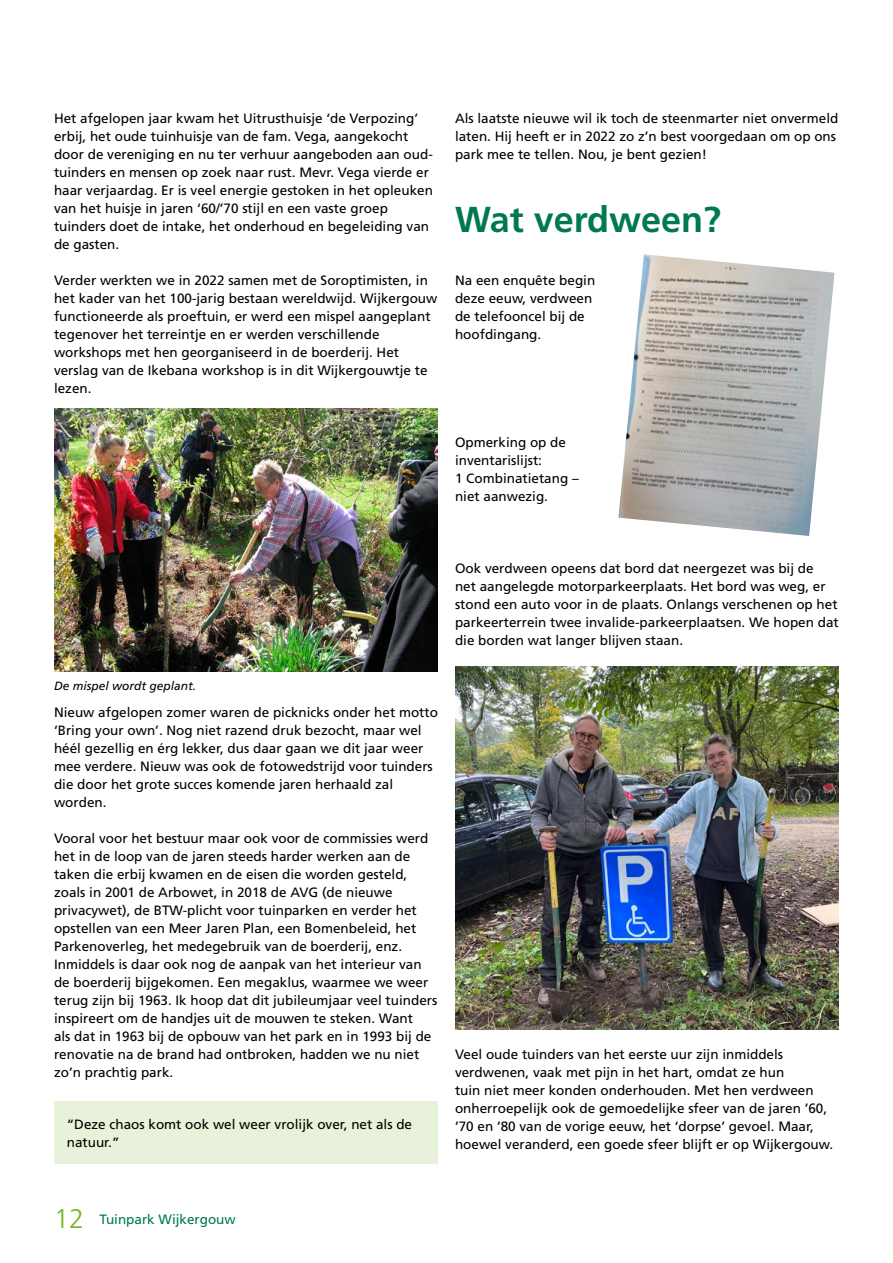
<style>
.page{position:relative;width:893px;height:1263px;background:#fff}
.page>*{position:absolute;margin:0;border:0;box-sizing:border-box;transform-origin:0 0}
.t1{font:700 36px "Frutiger";color:#007a4d}
.t2{font:13.5px/18px "Frutiger";color:#000}
.t3{font:13.5px "Frutiger";color:#007a4d}
.t4{font:italic 12px "Frutiger";color:#000}
.s1{font-weight:300;font-size:27px;color:#75b726}
</style>
<div class="page">
<img style="left:618px;top:254px;width:216px;height:282px">
<img style="left:455px;top:667px;width:384px;height:363px">
<img style="left:54px;top:408px;width:384px;height:264px">
<div style="left:54px;top:1101px;width:384px;height:63px;background:#e8f1d9"></div>
<p class="t2" style="left:54px;top:109px;width:380px">Het afgelopen jaar kwam het Uitrusthuisje ‘de Verpozing’ erbij, het oude tuinhuisje van de fam. Vega, aangekocht door de vereniging en nu ter verhuur aangeboden aan oud&shy;tuinders en mensen op zoek naar rust. Mevr. Vega vierde er haar verjaardag. Er is veel energie gestoken in het opleuken van het huisje in jaren ‘60/’70 stijl en een vaste groep tuinders doet de intake, het onderhoud en begeleiding van de gasten.</p>
<p class="t2" style="left:54px;top:271px;width:385px">Verder werkten we in 2022 samen met de Soroptimisten, in het kader van het 100-jarig bestaan wereldwijd. Wijkergouw functioneerde als proeftuin, er werd een mispel aangeplant tegenover het terreintje en er werden verschillende workshops met hen georganiseerd in de boerderij. Het verslag van de Ikebana workshop is in dit Wijkergouwtje te lezen.</p>
<p class="t2" style="left:455px;top:109px;width:385px">Als laatste nieuwe wil ik toch de steenmarter niet onvermeld laten. Hij heeft er in 2022 zo z’n best voorgedaan om op ons park mee te tellen. Nou, je bent gezien!</p>
<h1 class="t1" style="left:455px;top:198px;width:268px">Wat verdween?</h1>
<p class="t2" style="left:455px;top:271px;width:142px">Na een enquête begin deze eeuw, verdween de telefooncel bij de hoofdingang.</p>
<p class="t2" style="left:455px;top:433px;width:125px">Opmerking op de inventarislijst:<br>1 Combinatietang – niet aanwezig.</p>
<p class="t4" style="left:54px;top:678px;width:144px">De mispel wordt geplant.</p>
<p class="t2" style="left:54px;top:703px;width:385px">Nieuw afgelopen zomer waren de picknicks onder het motto ‘Bring your own’. Nog niet razend druk bezocht, maar wel héél gezellig en érg lekker, dus daar gaan we dit jaar weer mee verdere. Nieuw was ook de fotowedstrijd voor tuinders die door het grote succes komende jaren herhaald zal worden.</p>
<p class="t2" style="left:54px;top:829px;width:385px">Vooral voor het bestuur maar ook voor de commissies werd het in de loop van de jaren steeds harder werken aan de taken die erbij kwamen en de eisen die worden gesteld, zoals in 2001 de Arbowet, in 2018 de AVG (de nieuwe privacywet), de BTW-plicht voor tuinparken en verder het opstellen van een Meer Jaren Plan, een Bomenbeleid, het Parkenoverleg, het medegebruik van de boerderij, enz.<br>Inmiddels is daar ook nog de aanpak van het interieur van de boerderij bijgekomen. Een megaklus, waarmee we weer terug zijn bij 1963. Ik hoop dat dit jubileumjaar veel tuinders inspireert om de handjes uit de mouwen te steken. Want<br>als dat in 1963 bij de opbouw van het park en in 1993 bij de renovatie na de brand had ontbroken, hadden we nu niet zo’n prachtig park.</p>
<p class="t2" style="left:67px;top:1115px;width:347px">“Deze chaos komt ook wel weer vrolijk over, net als de natuur.”</p>
<p class="t2" style="left:455px;top:559px;width:385px">Ook verdween opeens dat bord dat neergezet was bij de<br>net aangelegde motorparkeerplaats. Het bord was weg, er stond een auto voor in de plaats. Onlangs verschenen op het parkeerterrein twee invalide-parkeerplaatsen. We hopen dat die borden wat langer blijven staan.</p>
<p class="t2" style="left:455px;top:1045px;width:380px">Veel oude tuinders van het eerste uur zijn inmiddels verdwenen, vaak met pijn in het hart, omdat ze hun<br>tuin niet meer konden onderhouden. Met hen verdween onherroepelijk ook de gemoedelijke sfeer van de jaren ’60, ’70 en ’80 van de vorige eeuw, het ‘dorpse’ gevoel. Maar, hoewel veranderd, een goede sfeer blijft er op Wijkergouw.</p>
<p class="t3" style="left:54px;top:1211px;width:183px"><span class="s1">12</span> Tuinpark Wijkergouw</p>
</div>
